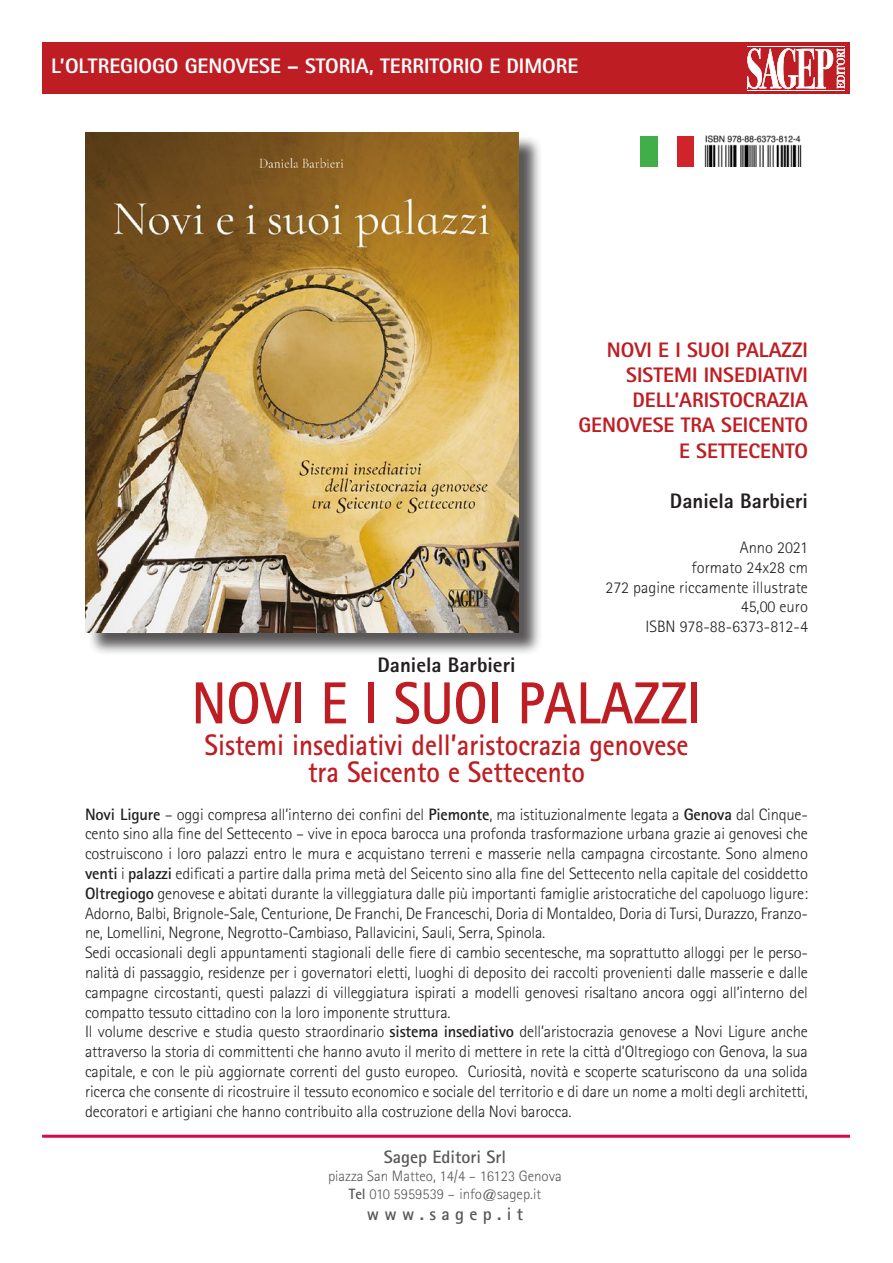
<style>
.page{position:relative;width:893px;height:1263px;background:#fff}
.page>*{position:absolute;margin:0;border:0;box-sizing:border-box;transform-origin:0 0}
.t1{font:700 59.4px "Rotis Sans Serif Std";color:#be1e23;scale:.91 1}
.t2{font:700 29.7px "Rotis Sans Serif Std";color:#be1e23;scale:.91 1}
.t3{font:800 21px/25.2px "Rotis Sans Serif Std";color:#be1e23}
.t4{font:800 21px "Rotis Sans Serif Std";color:#fff}
.t5{font:800 21px "Rotis Sans Serif Std";color:#231f20}
.t6{font:700 18px "Rotis Sans Serif Std";color:#57585a}
.t7{font:300 16.5px/19.8px "Rotis Sans Serif Std";letter-spacing:-.01em;color:#231f20;text-align:justify}
.t8{font:300 15px/18px "Rotis Sans Serif Std";color:#57585a;text-align:center}
.s1{font-weight:700}
</style>
<div class="page">
<hr style="left:42px;top:1135px;width:808px;height:3px;background:#d50a49">
<div style="left:43px;top:43px;width:807px;height:51px;background:#be1e23"></div>
<svg style="left:747px;top:48px;width:98px;height:41px"></svg>
<hr style="left:747px;top:46px;width:98px;height:1px;background:#fff">
<hr style="left:748px;top:91px;width:97px;height:1px;background:#fff">
<hr style="left:748px;top:90px;width:97px;height:1px;background:#fff">
<div style="left:88px;top:135px;width:455px;height:521px;background:#231f20;opacity:.75"></div>
<img style="left:85px;top:132px;width:434px;height:500px">
<div style="left:676px;top:136px;width:18px;height:30px;background:#d1232a"></div>
<div style="left:640px;top:136px;width:18px;height:30px;background:#40ae49"></div>
<img style="left:704px;top:136px;width:98px;height:30px">
<p class="t4" style="left:51px;top:52px;width:529px">L’OLTREGIOGO GENOVESE – STORIA, TERRITORIO E DIMORE</p>
<p class="t5" style="left:377px;top:652px;width:140px">Daniela Barbieri</p>
<p class="t3" style="left:607px;top:337px;width:203px">NOVI E I SUOI PALAZZI</p>
<p class="t3" style="left:626px;top:362px;width:183px">SISTEMI INSEDIATIVI<br>DELL’ARISTOCRAZIA</p>
<p class="t3" style="left:578px;top:412px;width:231px">GENOVESE TRA SEICENTO</p>
<p class="t3" style="left:679px;top:438px;width:130px">E SETTECENTO</p>
<p class="t5" style="left:670px;top:487px;width:140px">Daniela Barbieri</p>
<p class="t7" style="left:740px;top:537px;width:70px">Anno 2021</p>
<p class="t7" style="left:692px;top:557px;width:118px">formato 24x28 cm</p>
<p class="t7" style="left:605px;top:577px;width:204px">272 pagine riccamente illustrate</p>
<p class="t7" style="left:741px;top:597px;width:69px">45,00 euro</p>
<p class="t7" style="left:645px;top:617px;width:164px">ISBN 978-88-6373-812-4</p>
<p class="t1" style="left:192px;top:666px;width:562px">NOVI E I SUOI PALAZZI</p>
<p class="t2" style="left:205px;top:726px;width:533px">Sistemi insediativi dell’aristocrazia genovese</p>
<p class="t2" style="left:308px;top:753px;width:306px">tra Seicento e Settecento</p>
<p class="t7" style="left:85px;top:804px;width:724px"><span class="s1">Novi Ligure</span> – oggi compresa all’interno dei confini del <span class="s1">Piemonte</span>, ma istituzionalmente legata a <span class="s1">Genova</span> dal Cinque&shy;cento sino alla fine del Settecento – vive in epoca barocca una profonda trasformazione urbana grazie ai genovesi che costruiscono i loro palazzi entro le mura e acquistano terreni e masserie nella campagna circostante. Sono almeno <span class="s1">venti</span> i <span class="s1">palazzi</span> edificati a partire dalla prima metà del Seicento sino alla fine del Settecento nella capitale del cosiddetto <span class="s1">Oltregiogo</span> genovese e abitati durante la villeggiatura dalle più importanti famiglie aristocratiche del capoluogo ligure:<br>Adorno, Balbi, Brignole-Sale, Centurione, De Franchi, De Franceschi, Doria di Montaldeo, Doria di Tursi, Durazzo, Franzo&shy;ne, Lomellini, Negrone, Negrotto-Cambiaso, Pallavicini, Sauli, Serra, Spinola.</p>
<p class="t7" style="left:85px;top:943px;width:724px">Sedi occasionali degli appuntamenti stagionali delle fiere di cambio secentesche, ma soprattutto alloggi per le perso&shy;nalità di passaggio, residenze per i governatori eletti, luoghi di deposito dei raccolti provenienti dalle masserie e dalle campagne circostanti, questi palazzi di villeggiatura ispirati a modelli genovesi risaltano ancora oggi all’interno del compatto tessuto cittadino con la loro imponente struttura.</p>
<p class="t7" style="left:85px;top:1022px;width:724px">Il volume descrive e studia questo straordinario <span class="s1">sistema insediativo</span> dell’aristocrazia genovese a Novi Ligure anche attraverso la storia di committenti che hanno avuto il merito di mettere in rete la città d’Oltregiogo con Genova, la sua capitale, e con le più aggiornate correnti del gusto europeo. Curiosità, novità e scoperte scaturiscono da una solida ricerca che consente di ricostruire il tessuto economico e sociale del territorio e di dare un nome a molti degli architetti, decoratori e artigiani che hanno contribuito alla costruzione della Novi barocca.</p>
<p class="t6" style="left:384px;top:1145px;width:124px">Sagep Editori Srl</p>
<p class="t8" style="left:328px;top:1167px;width:235px">piazza San Matteo, 14/4 – 16123 Genova<br><span class="s1">Tel</span> 010 5959539 – info@sagep.it</p>
<p class="t6" style="left:367px;top:1203px;width:158px">w w w . s a g e p . i t</p>
</div>
